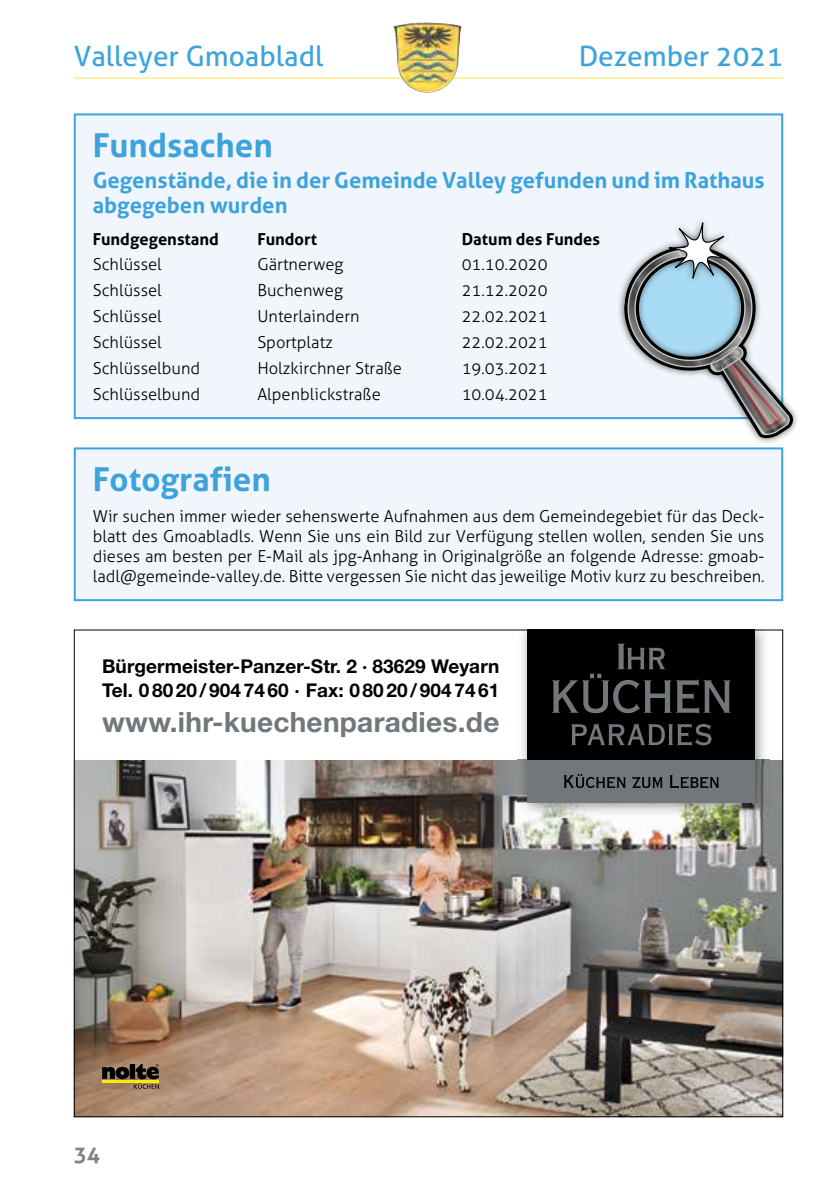
<style>
.page{position:relative;width:840px;height:1191px;background:#fff}
.page>*{position:absolute;margin:0;border:0;box-sizing:border-box;transform-origin:0 0}
.t1{font:700 33px "Aller";color:#3da3dc}
.t2{font:28px "Aller";color:#3da3dc}
.t3{font:700 28px "Helvetica Neue";letter-spacing:.01em;color:#71777a}
.t4{font:700 22px/25.2px "Aller";color:#3da3dc}
.t5{font:700 22px "Aller";color:#878384}
.t6{font:700 19px/24px "Helvetica Neue";letter-spacing:.005em;color:#000}
.t7{font:300 16.4px/20px "Aller";color:#000;text-align:justify}
.t8{font:700 16.4px "Aller";color:#000}
</style>
<div class="page">
<hr style="left:74px;top:77px;width:708px;height:2px;background:#fdee86">
<img style="left:393px;top:22px;width:68px;height:71px">
<div style="left:75px;top:114px;width:706px;height:304px;background:#f0f6fc"></div>
<div style="left:74px;top:113px;width:708px;height:306px;border:2px solid #3da3dc"></div>
<div style="left:75px;top:448px;width:706px;height:152px;background:#f0f6fc"></div>
<div style="left:74px;top:447px;width:708px;height:154px;border:2px solid #3da3dc"></div>
<svg style="left:612px;top:214px;width:185px;height:225px"></svg>
<img style="left:76px;top:760px;width:704px;height:355px">
<img style="left:516px;top:631px;width:252px;height:186px">
<div style="left:527px;top:629px;width:227px;height:131px;background:#000"></div>
<div style="left:527px;top:760px;width:227px;height:42px;background:#71777a"></div>
<svg style="left:552px;top:643px;width:178px;height:71px"></svg>
<svg style="left:571px;top:723px;width:140px;height:23px"></svg>
<svg style="left:564px;top:774px;width:61px;height:14px"></svg>
<svg style="left:632px;top:777px;width:30px;height:11px"></svg>
<svg style="left:670px;top:775px;width:48px;height:13px"></svg>
<svg style="left:102px;top:1064px;width:57px;height:25px"></svg>
<h2 class="t2" style="left:74px;top:39px;width:251px">Valleyer Gmoabladl</h2>
<h2 class="t2" style="left:578px;top:39px;width:206px">Dezember 2021</h2>
<h1 class="t1" style="left:93px;top:125px;width:181px">Fundsachen</h1>
<h3 class="t4" style="left:93px;top:167px;width:673px">Gegenstände, die in der Gemeinde Valley gefunden und im Rathaus abgegeben wurden</h3>
<p class="t8" style="left:93px;top:229px;width:128px">Fundgegenstand</p>
<p class="t8" style="left:257px;top:229px;width:61px">Fundort</p>
<p class="t8" style="left:461px;top:229px;width:140px">Datum des Fundes</p>
<p class="t7" style="left:93px;top:255px;width:71px">Schlüssel</p>
<p class="t7" style="left:257px;top:255px;width:87px">Gärtnerweg</p>
<p class="t7" style="left:461px;top:255px;width:87px">01.10.2020</p>
<p class="t7" style="left:93px;top:280px;width:71px">Schlüssel</p>
<p class="t7" style="left:257px;top:280px;width:87px">Buchenweg</p>
<p class="t7" style="left:461px;top:280px;width:87px">21.12.2020</p>
<p class="t7" style="left:93px;top:306px;width:71px">Schlüssel</p>
<p class="t7" style="left:257px;top:306px;width:104px">Unterlaindern</p>
<p class="t7" style="left:461px;top:306px;width:87px">22.02.2021</p>
<p class="t7" style="left:93px;top:332px;width:71px">Schlüssel</p>
<p class="t7" style="left:257px;top:332px;width:77px">Sportplatz</p>
<p class="t7" style="left:461px;top:332px;width:87px">22.02.2021</p>
<p class="t7" style="left:93px;top:358px;width:109px">Schlüsselbund</p>
<p class="t7" style="left:257px;top:358px;width:146px">Holzkirchner Straße</p>
<p class="t7" style="left:461px;top:358px;width:87px">19.03.2021</p>
<p class="t7" style="left:93px;top:384px;width:109px">Schlüsselbund</p>
<p class="t7" style="left:257px;top:384px;width:125px">Alpenblickstraße</p>
<p class="t7" style="left:461px;top:384px;width:87px">10.04.2021</p>
<h1 class="t1" style="left:93px;top:459px;width:179px">Fotografien</h1>
<p class="t7" style="left:93px;top:506px;width:673px">Wir suchen immer wieder sehenswerte Aufnahmen aus dem Gemeindegebiet für das Deck&shy;blatt des Gmoabladls. Wenn Sie uns ein Bild zur Verfügung stellen wollen, senden Sie uns dieses am besten per E-Mail als jpg-Anhang in Originalgröße an folgende Adresse: gmoab&shy;ladl@gemeinde-valley.de. Bitte vergessen Sie nicht das jeweilige Motiv kurz zu beschreiben.</p>
<p class="t6" style="left:102px;top:653px;width:398px">Bürgermeister-Panzer-Str. 2 · 83629 Weyarn<br>Tel. 0 80 20 / 904 74 60 · Fax: 0 80 20 / 904 74 61</p>
<h2 class="t3" style="left:102px;top:704px;width:398px">www.ihr-kuechenparadies.de</h2>
<h3 class="t5" style="left:74px;top:1140px;width:28px">34</h3>
</div>
